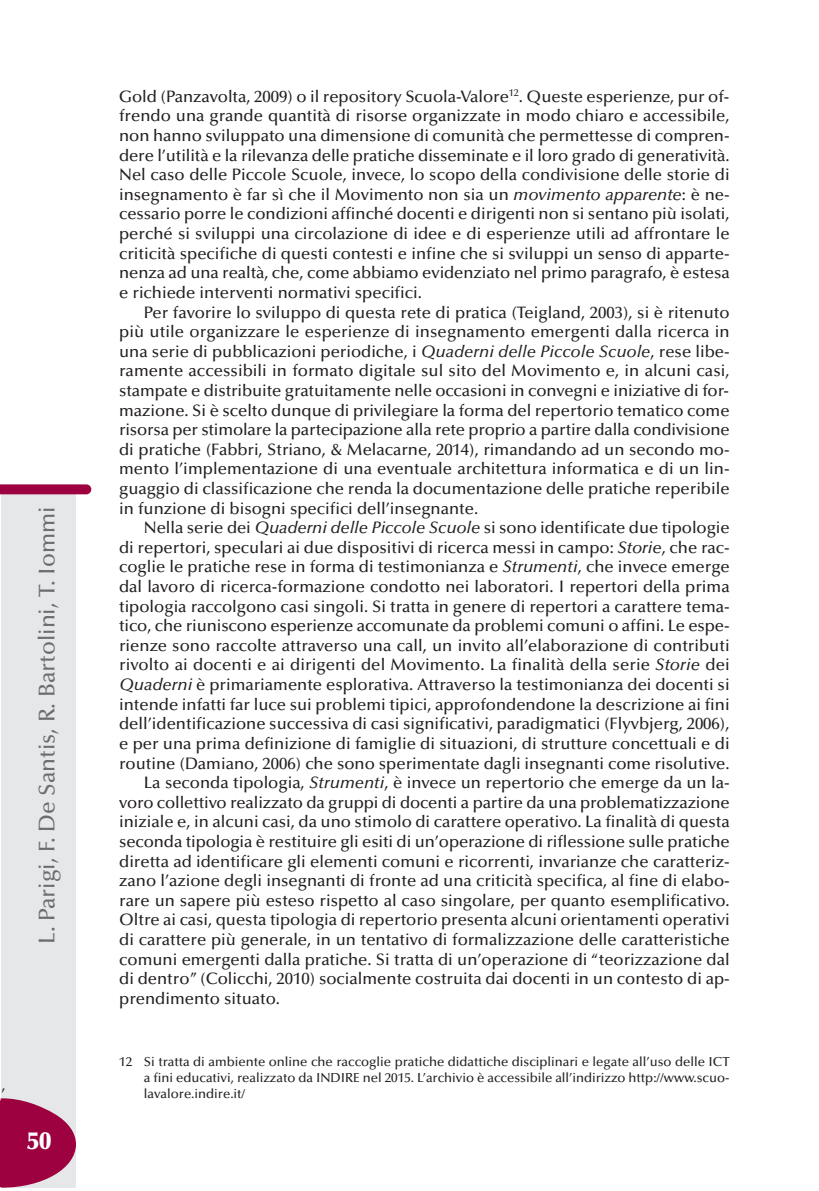
<style>
.page{position:relative;width:819px;height:1191px;background:#fff}
.page>*{position:absolute;margin:0;border:0;box-sizing:border-box;transform-origin:0 0}
.t1{font:900 24.5px "Optima";color:#fff}
.t2{font:500 22.75px "Optima";color:#6c6d70}
.t3{font:500 16.62px/19.6px "Optima";color:#231f20;text-align:justify}
.t4{font:500 14.88px "Optima";color:#231f20}
.t5{font:500 13.12px/16.1px "Optima";color:#231f20;text-align:justify}
.s1{font-style:italic}
</style>
<div class="page">
<div style="left:2px;top:492px;width:74px;height:695px;background:#e6e7e9"></div>
<svg style="left:0;top:484px;width:91px;height:10px"></svg>
<svg style="left:0;top:1097px;width:76px;height:90px"></svg>
<h2 class="t2" style="left:38px;top:943px;width:439px;rotate:-90deg">L. Parigi, F. De Santis, R. Bartolini, T. Iommi</h2>
<p class="t4" style="left:2px;top:1079px;width:5px">,</p>
<h1 class="t1" style="left:27px;top:1131px;width:26px">50</h1>
<p class="t3" style="left:119px;top:88px;width:612px">Gold (Panzavolta, 2009) o il repository Scuola-Valore<sup>12</sup>. Queste esperienze, pur of&shy;frendo una grande quantità di risorse organizzate in modo chiaro e accessibile, non hanno sviluppato una dimensione di comunità che permettesse di compren&shy;dere l’utilità e la rilevanza delle pratiche disseminate e il loro grado di generatività.<br>Nel caso delle Piccole Scuole, invece, lo scopo della condivisione delle storie di insegnamento è far sì che il Movimento non sia un <span class="s1">movimento apparente</span>: è ne&shy;cessario porre le condizioni affinché docenti e dirigenti non si sentano più isolati, perché si sviluppi una circolazione di idee e di esperienze utili ad affrontare le criticità specifiche di questi contesti e infine che si sviluppi un senso di apparte&shy;nenza ad una realtà, che, come abbiamo evidenziato nel primo paragrafo, è estesa e richiede interventi normativi specifici.</p>
<p class="t3" style="left:119px;top:304px;width:612px;text-indent:25px">Per favorire lo sviluppo di questa rete di pratica (Teigland, 2003), si è ritenuto più utile organizzare le esperienze di insegnamento emergenti dalla ricerca in una serie di pubblicazioni periodiche, i <span class="s1">Quaderni delle Piccole Scuole</span>, rese libe&shy;ramente accessibili in formato digitale sul sito del Movimento e, in alcuni casi, stampate e distribuite gratuitamente nelle occasioni in convegni e iniziative di for&shy;mazione. Si è scelto dunque di privilegiare la forma del repertorio tematico come risorsa per stimolare la partecipazione alla rete proprio a partire dalla condivisione di pratiche (Fabbri, Striano, &amp; Melacarne, 2014), rimandando ad un secondo mo&shy;mento l’implementazione di una eventuale architettura informatica e di un lin&shy;guaggio di classificazione che renda la documentazione delle pratiche reperibile in funzione di bisogni specifici dell’insegnante.</p>
<p class="t3" style="left:144px;top:519px;width:587px">Nella serie dei <span class="s1">Quaderni delle Piccole Scuole</span> si sono identificate due tipologie</p>
<p class="t3" style="left:119px;top:539px;width:612px">di repertori, speculari ai due dispositivi di ricerca messi in campo: <span class="s1">Storie</span>, che rac-</p>
<p class="t3" style="left:119px;top:558px;width:612px">coglie le pratiche rese in forma di testimonianza e <span class="s1">Strumenti</span>, che invece emerge</p>
<p class="t3" style="left:119px;top:578px;width:612px">dal lavoro di ricerca-formazione condotto nei laboratori. I repertori della prima</p>
<p class="t3" style="left:119px;top:598px;width:612px">tipologia raccolgono casi singoli. Si tratta in genere di repertori a carattere tema-</p>
<p class="t3" style="left:119px;top:617px;width:612px">tico, che riuniscono esperienze accomunate da problemi comuni o affini. Le espe-</p>
<p class="t3" style="left:119px;top:637px;width:612px">rienze sono raccolte attraverso una call, un invito all’elaborazione di contributi</p>
<p class="t3" style="left:119px;top:657px;width:612px">rivolto ai docenti e ai dirigenti del Movimento. La finalità della serie <span class="s1">Storie</span> dei</p>
<p class="t3" style="left:119px;top:676px;width:612px"><span class="s1">Quaderni</span> è primariamente esplorativa. Attraverso la testimonianza dei docenti si</p>
<p class="t3" style="left:119px;top:696px;width:612px">intende infatti far luce sui problemi tipici, approfondendone la descrizione ai fini</p>
<p class="t3" style="left:119px;top:715px;width:612px">dell’identificazione successiva di casi significativi, paradigmatici (Flyvbjerg, 2006),</p>
<p class="t3" style="left:119px;top:735px;width:612px">e per una prima definizione di famiglie di situazioni, di strutture concettuali e di</p>
<p class="t3" style="left:119px;top:755px;width:612px">routine (Damiano, 2006) che sono sperimentate dagli insegnanti come risolutive.</p>
<p class="t3" style="left:144px;top:774px;width:587px">La seconda tipologia, <span class="s1">Strumenti</span>, è invece un repertorio che emerge da un la-</p>
<p class="t3" style="left:119px;top:794px;width:612px">voro collettivo realizzato da gruppi di docenti a partire da una problematizzazione</p>
<p class="t3" style="left:119px;top:813px;width:612px">iniziale e, in alcuni casi, da uno stimolo di carattere operativo. La finalità di questa</p>
<p class="t3" style="left:119px;top:833px;width:612px">seconda tipologia è restituire gli esiti di un’operazione di riflessione sulle pratiche</p>
<p class="t3" style="left:119px;top:853px;width:612px">diretta ad identificare gli elementi comuni e ricorrenti, invarianze che caratteriz-</p>
<p class="t3" style="left:119px;top:872px;width:612px">zano l’azione degli insegnanti di fronte ad una criticità specifica, al fine di elabo-</p>
<p class="t3" style="left:119px;top:892px;width:612px">rare un sapere più esteso rispetto al caso singolare, per quanto esemplificativo.</p>
<p class="t3" style="left:119px;top:911px;width:612px">Oltre ai casi, questa tipologia di repertorio presenta alcuni orientamenti operativi</p>
<p class="t3" style="left:119px;top:931px;width:612px">di carattere più generale, in un tentativo di formalizzazione delle caratteristiche</p>
<p class="t3" style="left:119px;top:951px;width:612px">comuni emergenti dalla pratiche. Si tratta di un’operazione di “teorizzazione dal</p>
<p class="t3" style="left:119px;top:970px;width:612px">di dentro” (Colicchi, 2010) socialmente costruita dai docenti in un contesto di ap-</p>
<p class="t3" style="left:119px;top:990px;width:162px">prendimento situato.</p>
<p class="t5" style="left:144px;top:1055px;width:587px;text-indent:-25px">12 Si tratta di ambiente online che raccoglie pratiche didattiche disciplinari e legate all’uso delle ICT a fini educativi, realizzato da INDIRE nel 2015. L’archivio è accessibile all’indirizzo http://www.scuo&shy;lavalore.indire.it/</p>
</div>
